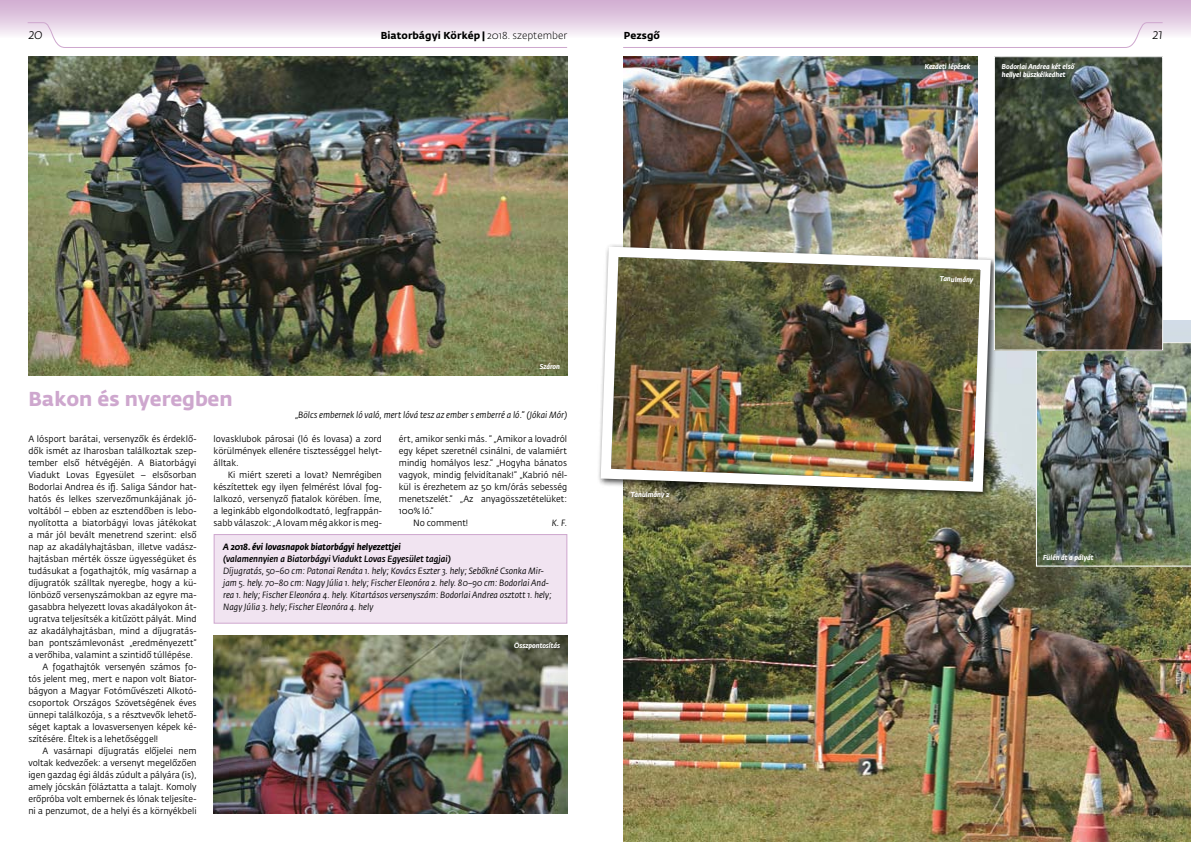
<style>
.page{position:relative;width:1191px;height:842px;background:#fff}
.page>*{position:absolute;margin:0;border:0;box-sizing:border-box;transform-origin:0 0}
.t1{font:700 20px "Fedra Sans Std";color:#cea7ce}
.t2{font:italic 300 14px "Fedra Sans Std";color:#000}
.t3{font:700 10px "Fedra Sans Std";letter-spacing:.005em;color:#000}
.t4{font:9px/12px "Fedra Sans Std";color:#000;text-align:justify;scale:.95 1}
.t5{font:italic 9px/12px "Fedra Sans Std";color:#000;scale:.95 1}
.t6{font:italic 500 9px "Fedra Sans Std";color:#000;scale:.95 1}
.t7{font:italic 700 9px "Fedra Sans Std";color:#000;scale:.95 1}
.t8{font:italic 700 7px/8px "Fedra Sans Std";color:#fff;scale:.95 1}
.s1{font-weight:300}
</style>
<div class="page">
<div style="left:0;top:0;width:1191px;height:38px;background:linear-gradient(to bottom,#cea8ce,#f9f4f9)"></div>
<svg style="left:27px;top:22px;width:541px;height:26px"></svg>
<svg style="left:622px;top:22px;width:541px;height:26px"></svg>
<div style="left:214px;top:535px;width:353px;height:88px;background:#f1e4f1"></div>
<div style="left:214px;top:534px;width:353px;height:90px;border:1px solid #cea7ce"></div>
<img style="left:214px;top:635px;width:353px;height:179px">
<img style="left:624px;top:57px;width:353px;height:184px">
<img style="left:28px;top:57px;width:539px;height:319px">
<img style="left:624px;top:321px;width:567px;height:521px">
<img style="left:598px;top:241px;width:398px;height:256px">
<img style="left:1036px;top:342px;width:155px;height:225px">
<img style="left:996px;top:58px;width:165px;height:291px">
<div style="left:994px;top:56px;width:169px;height:295px;border:1px solid #fff"></div>
<h2 class="t2" style="left:28px;top:26px;width:16px">20</h2>
<p class="t3" style="left:381px;top:30px;width:188px">Biatorbágyi Körkép | <span class="s1">2018. szeptember</span></p>
<p class="t3" style="left:624px;top:30px;width:38px">Pezsgő</p>
<h2 class="t2" style="left:1152px;top:26px;width:12px">21</h2>
<p class="t8" style="left:924px;top:63px;width:50px">Kezdeti lépések</p>
<p class="t8" style="left:1001px;top:63px;width:78px">Bodorlai Andrea két első hellyel büszkélkedhet</p>
<h1 class="t1" style="left:28px;top:387px;width:206px">Bakon és nyeregben</h1>
<p class="t8" style="left:540px;top:362px;width:23px">Száron</p>
<p class="t5" style="left:295px;top:409px;width:287px">„Bölcs embernek ló való, mert lóvá tesz az ember s emberré a ló.” (Jókai Mór)</p>
<p class="t4" style="left:28px;top:433px;width:179px">A lósport barátai, versenyzők és érdeklő-</p>
<p class="t4" style="left:28px;top:445px;width:179px">dők ismét az Iharosban találkoztak szep-</p>
<p class="t4" style="left:28px;top:457px;width:179px">tember első hétvégéjén. A Biatorbágyi</p>
<p class="t4" style="left:28px;top:469px;width:179px">Viadukt Lovas Egyesület – elsősorban</p>
<p class="t4" style="left:28px;top:481px;width:179px">Bodorlai Andrea és ifj. Saliga Sándor hat-</p>
<p class="t4" style="left:28px;top:493px;width:179px">hatós és lelkes szervezőmunkájának jó-</p>
<p class="t4" style="left:28px;top:505px;width:179px">voltából – ebben az esztendőben is lebo-</p>
<p class="t4" style="left:28px;top:517px;width:179px">nyolította a biatorbágyi lovas játékokat</p>
<p class="t4" style="left:28px;top:529px;width:179px">a már jól bevált menetrend szerint: első</p>
<p class="t4" style="left:28px;top:541px;width:179px">nap az akadályhajtásban, illetve vadász-</p>
<p class="t4" style="left:28px;top:553px;width:179px">hajtásban mérték össze ügyességüket és</p>
<p class="t4" style="left:28px;top:565px;width:179px">tudásukat a fogathajtók, míg vasárnap a</p>
<p class="t4" style="left:28px;top:577px;width:179px">díjugratók szálltak nyeregbe, hogy a kü-</p>
<p class="t4" style="left:28px;top:589px;width:179px">lönböző versenyszámokban az egyre ma-</p>
<p class="t4" style="left:28px;top:601px;width:179px">gasabbra helyezett lovas akadályokon át-</p>
<p class="t4" style="left:28px;top:613px;width:179px">ugratva teljesítsék a kitűzött pályát. Mind</p>
<p class="t4" style="left:28px;top:625px;width:179px">az akadályhajtásban, mind a díjugratás-</p>
<p class="t4" style="left:28px;top:637px;width:179px">ban pontszámlevonást „eredményezett”</p>
<p class="t4" style="left:28px;top:649px;width:175px">a verőhiba, valamint a szintidő túllépése.</p>
<p class="t4" style="left:43px;top:661px;width:164px">A fogathajtók versenyén számos fo-</p>
<p class="t4" style="left:28px;top:673px;width:179px">tós jelent meg, mert e napon volt Biator-</p>
<p class="t4" style="left:28px;top:685px;width:179px">bágyon a Magyar Fotóművészeti Alkotó-</p>
<p class="t4" style="left:28px;top:697px;width:179px">csoportok Országos Szövetségének éves</p>
<p class="t4" style="left:28px;top:709px;width:179px">ünnepi találkozója, s a résztvevők lehető-</p>
<p class="t4" style="left:28px;top:721px;width:179px">séget kaptak a lovasversenyen képek ké-</p>
<p class="t4" style="left:28px;top:733px;width:138px">szítésére. Éltek is a lehetőséggel!</p>
<p class="t4" style="left:43px;top:745px;width:164px">A vasárnapi díjugratás előjelei nem</p>
<p class="t4" style="left:28px;top:757px;width:179px">voltak kedvezőek: a versenyt megelőzően</p>
<p class="t4" style="left:28px;top:769px;width:179px">igen gazdag égi áldás zúdult a pályára (is),</p>
<p class="t4" style="left:28px;top:781px;width:179px">amely jócskán föláztatta a talajt. Komoly</p>
<p class="t4" style="left:28px;top:793px;width:179px">erőpróba volt embernek és lónak teljesíte-</p>
<p class="t4" style="left:28px;top:805px;width:179px">ni a penzumot, de a helyi és a környékbeli</p>
<p class="t4" style="left:399px;top:433px;width:179px">ért, amikor senki más. ” „Amikor a lovadról</p>
<p class="t4" style="left:399px;top:445px;width:179px">egy képet szeretnél csinálni, de valamiért</p>
<p class="t4" style="left:399px;top:457px;width:179px">mindig homályos lesz.” „Hogyha bánatos</p>
<p class="t4" style="left:399px;top:469px;width:179px">vagyok, mindig felvidítanak!” „Kabrió nél-</p>
<p class="t4" style="left:399px;top:481px;width:179px">kül is érezhetem az 50 km/órás sebesség</p>
<p class="t4" style="left:399px;top:493px;width:179px">menetszelét.” „Az anyagösszetételüket:</p>
<p class="t4" style="left:399px;top:505px;width:38px">100% ló.”</p>
<p class="t4" style="left:413px;top:517px;width:60px">No comment!</p>
<p class="t5" style="left:552px;top:517px;width:18px">K. F.</p>
<p class="t7" style="left:223px;top:541px;width:189px">A 2018. évi lovasnapok biatorbágyi helyezettjei</p>
<p class="t6" style="left:223px;top:553px;width:241px">(valamennyien a Biatorbágyi Viadukt Lovas Egyesület tagjai)</p>
<p class="t5" style="left:223px;top:565px;width:347px">Díjugratás, 50–60 cm: Patonai Renáta 1. hely; Kovács Eszter 3. hely; Sebőkné Csonka Mir&shy;jam 5. hely. 70–80 cm: Nagy Júlia 1. hely; Fischer Eleonóra 2. hely. 80–90 cm: Bodorlai And&shy;rea 1. hely; Fischer Eleonóra 4. hely. Kitartásos versenyszám: Bodorlai Andrea osztott 1. hely; Nagy Júlia 3. hely; Fischer Eleonóra 4. hely</p>
<p class="t4" style="left:214px;top:433px;width:179px">lovasklubok párosai (ló és lovasa) a zord körülmények ellenére tisztességgel helyt&shy;álltak.</p>
<p class="t4" style="left:214px;top:469px;width:179px;text-indent:14px">Ki miért szereti a lovat? Nemrégiben készítettek egy ilyen felmérést lóval fog&shy;lalkozó, versenyző fiatalok körében. Íme, a leginkább elgondolkodtató, legfrappán&shy;sabb válaszok: „A lovam még akkor is meg-</p>
<p class="t8" style="left:514px;top:641px;width:50px">Összpontosítás</p>
<p class="t8" style="left:631px;top:491px;width:42px">Tanulmány 2</p>
<p class="t8" style="left:940px;top:275px;width:37px;rotate:2deg">Tanulmány</p>
<p class="t8" style="left:1043px;top:553px;width:54px">Fülén át a pályát</p>
</div>
